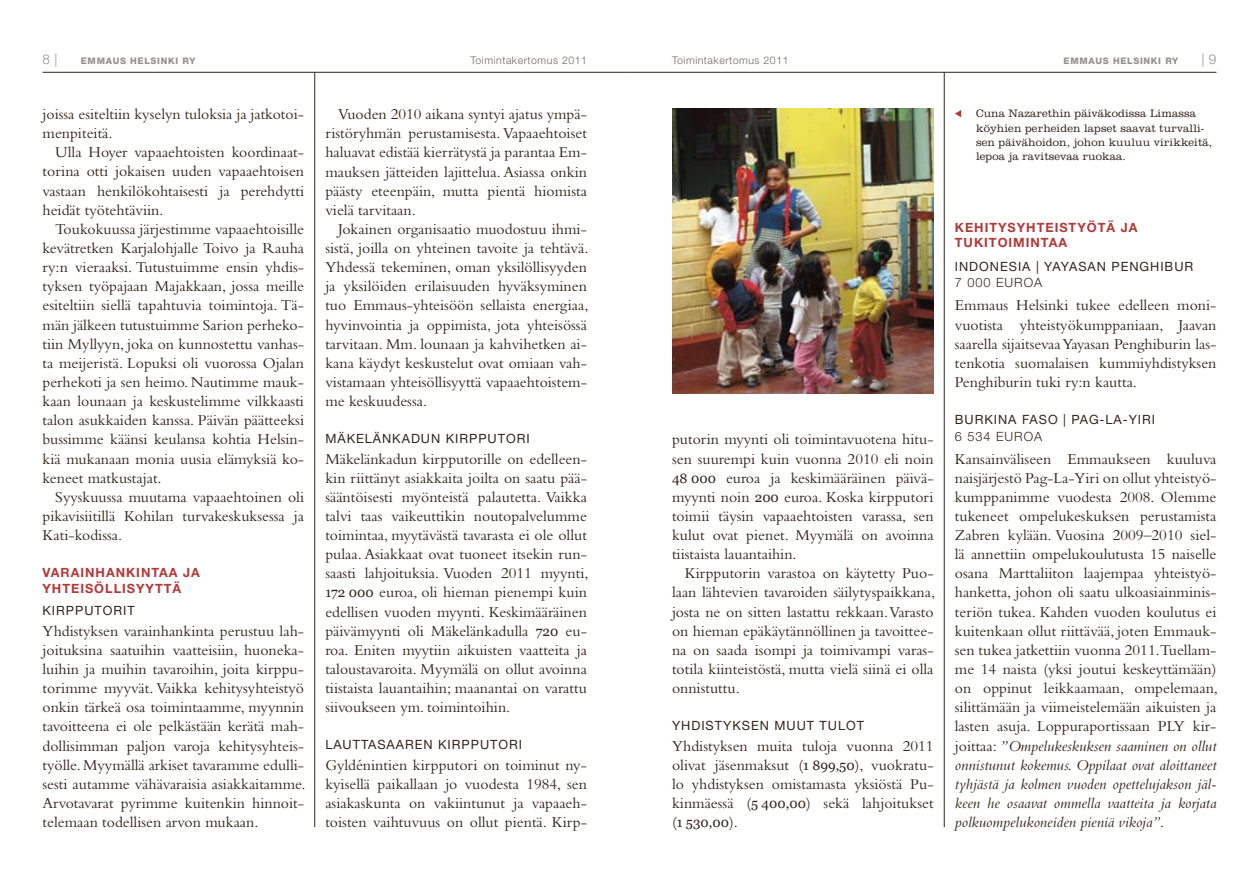
<style>
.page{position:relative;width:1259px;height:893px;background:#fff}
.page>*{position:absolute;margin:0;border:0;box-sizing:border-box;transform-origin:0 0}
.t1{font:15.75px/19.2px "Bembo";color:#31251a;text-align:justify}
.t2{font:13.5px "Georgia";color:#31251a}
.t3{font:300 13.5px "Helvetica Neue";color:#949290}
.t4{font:12.75px "Helvetica Neue";letter-spacing:.075em;color:#31251a}
.t5{font:700 12.75px "Helvetica Neue";letter-spacing:.075em;color:#b13a3a}
.t6{font:300 12.75px "Helvetica Neue";letter-spacing:.075em;color:#31251a}
.t7{font:300 11.25px/14.2px "Clarendon";letter-spacing:.005em;color:#31251a}
.t8{font:300 10.5px "Helvetica Neue";letter-spacing:.05em;color:#6d6965}
.t9{font:800 9px "Helvetica Neue";letter-spacing:.075em;color:#949290}
.s1{font-family:"Georgia";font-size:13.5px}
.s2{font-family:"Bembo";font-size:15.75px}
.s3{font-style:italic}
</style>
<div class="page">
<hr style="left:43px;top:72px;width:586px;height:1px;background:#31251a">
<hr style="left:629px;top:72px;width:587px;height:1px;background:#31251a">
<hr style="left:944px;top:72px;width:1px;height:755px;background:#31251a">
<hr style="left:314px;top:72px;width:1px;height:755px;background:#31251a">
<img style="left:672px;top:108px;width:261px;height:285px">
<svg style="left:955px;top:110px;width:6px;height:7px"></svg>
<p class="t3" style="left:43px;top:51px;width:16px">8 |</p>
<p class="t9" style="left:81px;top:55px;width:116px">EMMAUS HELSINKI RY</p>
<p class="t8" style="left:470px;top:53px;width:118px">Toimintakertomus 2011</p>
<p class="t8" style="left:672px;top:53px;width:118px">Toimintakertomus 2011</p>
<p class="t9" style="left:1063px;top:55px;width:116px">EMMAUS HELSINKI RY</p>
<p class="t3" style="left:1201px;top:51px;width:16px">| 9</p>
<p class="t1" style="left:43px;top:104px;width:263px">joissa esiteltiin kyselyn tuloksia ja jatkotoi&shy;menpiteitä.</p>
<p class="t1" style="left:43px;top:143px;width:263px;text-indent:13px">Ulla Hoyer vapaaehtoisten koordinaat&shy;torina otti jokaisen uuden vapaaehtoisen vastaan henkilökohtaisesti ja perehdytti heidät työtehtäviin.</p>
<p class="t1" style="left:43px;top:219px;width:263px;text-indent:13px">Toukokuussa järjestimme vapaaehtoisille kevätretken Karjalohjalle Toivo ja Rauha ry:n vieraaksi. Tutustuimme ensin yhdis&shy;tyksen työpajaan Majakkaan, jossa meille esiteltiin siellä tapahtuvia toimintoja. Tä&shy;män jälkeen tutustuimme Sarion perheko&shy;tiin Myllyyn, joka on kunnostettu vanhas&shy;ta meijeristä. Lopuksi oli vuorossa Ojalan perhekoti ja sen heimo. Nautimme mauk&shy;kaan lounaan ja keskustelimme vilkkaasti talon asukkaiden kanssa. Päivän päätteeksi bussimme käänsi keulansa kohtia Helsin&shy;kiä mukanaan monia uusia elämyksiä ko&shy;keneet matkustajat.</p>
<p class="t1" style="left:43px;top:487px;width:263px;text-indent:13px">Syyskuussa muutama vapaaehtoinen oli pikavisiitillä Kohilan turvakeskuksessa ja Kati-kodissa.</p>
<p class="t5" style="left:43px;top:564px;width:119px">VARAINHANKINTAA</p>
<p class="t5" style="left:183px;top:564px;width:10px">JA</p>
<p class="t5" style="left:43px;top:581px;width:20px">YHTE</p>
<p class="t5" style="left:80px;top:581px;width:102px">ISÖLLISYYTTÄ</p>
<p class="t4" style="left:43px;top:603px;width:94px">KIRPPUTORIT</p>
<p class="t1" style="left:43px;top:621px;width:265px">Yhdistyksen varainhankinta perustuu lah&shy;joituksina saatuihin vaatteisiin, huoneka&shy;luihin ja muihin tavaroihin, joita kirppu&shy;torimme myyvät. Vaikka kehitysyhteistyö onkin tärkeä osa toimintaamme, myynnin tavoitteena ei ole pelkästään kerätä mah&shy;dollisimman paljon varoja kehitysyhteis&shy;työlle. Myymällä arkiset tavaramme edulli&shy;sesti autamme vähävaraisia asiakkaitamme.<br>Arvotavarat pyrimme kuitenkin hinnoit&shy;telemaan todellisen arvon mukaan.</p>
<p class="t1" style="left:325px;top:104px;width:263px;text-indent:13px">Vuoden 2010 aikana syntyi ajatus ympä&shy;ristöryhmän perustamisesta. Vapaaehtoiset haluavat edistää kierrätystä ja parantaa Em&shy;mauksen jätteiden lajittelua. Asiassa onkin päästy eteenpäin, mutta pientä hiomista vielä tarvitaan.</p>
<p class="t1" style="left:325px;top:219px;width:265px;text-indent:13px">Jokainen organisaatio muodostuu ihmi&shy;sistä, joilla on yhteinen tavoite ja tehtävä.<br>Yhdessä tekeminen, oman yksilöllisyyden ja yksilöiden erilaisuuden hyväksyminen tuo Emmaus-yhteisöön sellaista energiaa, hyvinvointia ja oppimista, jota yhteisössä tarvitaan. Mm. lounaan ja kahvihetken ai&shy;kana käydyt keskustelut ovat omiaan vah&shy;vistamaan yhteisöllisyyttä vapaaehtoistem&shy;me keskuudessa.</p>
<p class="t4" style="left:325px;top:431px;width:206px">MÄKELÄNKADUN KIRPPUTORI</p>
<p class="t1" style="left:325px;top:449px;width:265px">Mäkelänkadun kirpputorille on edelleen&shy;kin riittänyt asiakkaita joilta on saatu pää&shy;sääntöisesti myönteistä palautetta. Vaikka talvi taas vaikeuttikin noutopalvelumme toimintaa, myytävästä tavarasta ei ole ollut pulaa. Asiakkaat ovat tuoneet itsekin run&shy;saasti lahjoituksia. Vuoden 2011 myynti, <span class="s1">172 000</span> euroa, oli hieman pienempi kuin edellisen vuoden myynti. Keskimääräinen päivämyynti oli Mäkelänkadulla <span class="s1">720</span> eu&shy;roa. Eniten myytiin aikuisten vaatteita ja taloustavaroita. Myymälä on ollut avoinna tiistaista lauantaihin; maanantai on varattu siivoukseen ym. toimintoihin.</p>
<p class="t4" style="left:325px;top:737px;width:198px">LAUTTASAAREN KIRPPUTORI</p>
<p class="t1" style="left:325px;top:755px;width:263px">Gyldénintien kirpputori on toiminut ny&shy;kyisellä paikallaan jo vuodesta 1984, sen asiakaskunta on vakiintunut ja vapaaeh&shy;toisten vaihtuvuus on ollut pientä. Kirp-</p>
<p class="t7" style="left:976px;top:106px;width:238px">Cuna Nazarethin päiväkodissa Limassa köyhien perheiden lapset saavat turvalli&shy;sen päivähoidon, johon kuuluu virikkeitä, lepoa ja ravitsevaa ruokaa.</p>
<p class="t1" style="left:672px;top:430px;width:263px">putorin myynti oli toimintavuotena hitu&shy;sen suurempi kuin vuonna 2010 eli noin <span class="s1">48 000</span> euroa ja keskimääräinen päivä&shy;myynti noin <span class="s1">200</span> euroa. Koska kirpputori toimii täysin vapaaehtoisten varassa, sen kulut ovat pienet. Myymälä on avoinna tiistaista lauantaihin.</p>
<p class="t1" style="left:672px;top:563px;width:265px;text-indent:13px">Kirpputorin varastoa on käytetty Puo&shy;laan lähtevien tavaroiden säilytyspaikkana, josta ne on sitten lastattu rekkaan. Varasto on hieman epäkäytännöllinen ja tavoittee&shy;na on saada isompi ja toimivampi varas&shy;totila kiinteistöstä, mutta vielä siinä ei olla onnistuttu.</p>
<p class="t4" style="left:672px;top:718px;width:193px">YHDISTYKSEN MUUT TULOT</p>
<p class="t1" style="left:672px;top:736px;width:263px">Yhdistyksen muita tuloja vuonna 2011 olivat jäsenmaksut (<span class="s1">1 899,50</span>), vuokratu&shy;lo yhdistyksen omistamasta yksiöstä Pu&shy;kinmäessä (<span class="s1">5 400,00</span>) sekä lahjoitukset</p>
<p class="t2" style="left:672px;top:815px;width:67px"><span class="s2">(</span>1 530,00<span class="s2">).</span></p>
<p class="t5" style="left:955px;top:220px;width:11px">KEH</p>
<p class="t5" style="left:984px;top:220px;width:52px">ITYSYHTE</p>
<p class="t5" style="left:1054px;top:220px;width:76px">ISTYÖTÄ JA</p>
<p class="t5" style="left:955px;top:235px;width:96px">TUKITOIMINTAA</p>
<p class="t4" style="left:955px;top:258px;width:240px">I NDONESIA | YAYASAN PENGHIBUR</p>
<p class="t6" style="left:955px;top:275px;width:89px">7 000 euroa</p>
<p class="t1" style="left:955px;top:296px;width:263px">Emmaus Helsinki tukee edelleen moni&shy;vuotista yhteistyökumppaniaan, Jaavan saarella sijaitsevaa Yayasan Penghiburin las&shy;tenkotia suomalaisen kummiyhdistyksen Penghiburin tuki ry:n kautta.</p>
<p class="t4" style="left:955px;top:412px;width:202px">BURKINA FASO | PAG-LA-YIRI</p>
<p class="t6" style="left:955px;top:429px;width:89px">6 534 euroa</p>
<p class="t1" style="left:955px;top:449px;width:265px">Kansainväliseen Emmaukseen kuuluva naisjärjestö Pag-La-Yiri on ollut yhteistyö&shy;kumppanimme vuodesta 2008. Olemme tukeneet ompelukeskuksen perustamista Zabren kylään. Vuosina 2009–2010 siel&shy;lä annettiin ompelukoulutusta 15 naiselle osana Marttaliiton laajempaa yhteistyö&shy;hanketta, johon oli saatu ulkoasiainminis&shy;teriön tukea. Kahden vuoden koulutus ei kuitenkaan ollut riittävää, joten Emmauk&shy;sen tukea jatkettiin vuonna 2011.Tuellam&shy;me 14 naista (yksi joutui keskeyttämään) on oppinut leikkaamaan, ompelemaan, silittämään ja viimeistelemään aikuisten ja lasten asuja. Loppuraportissaan PLY kir&shy;joittaa: <span class="s3">”Ompelukeskuksen saaminen on ollut onnistunut kokemus. Oppilaat ovat aloittaneet tyhjästä ja kolmen vuoden opettelujakson jäl&shy;keen he osaavat ommella vaatteita ja korjata polkuompelukoneiden pieniä vikoja”</span>.</p>
</div>
